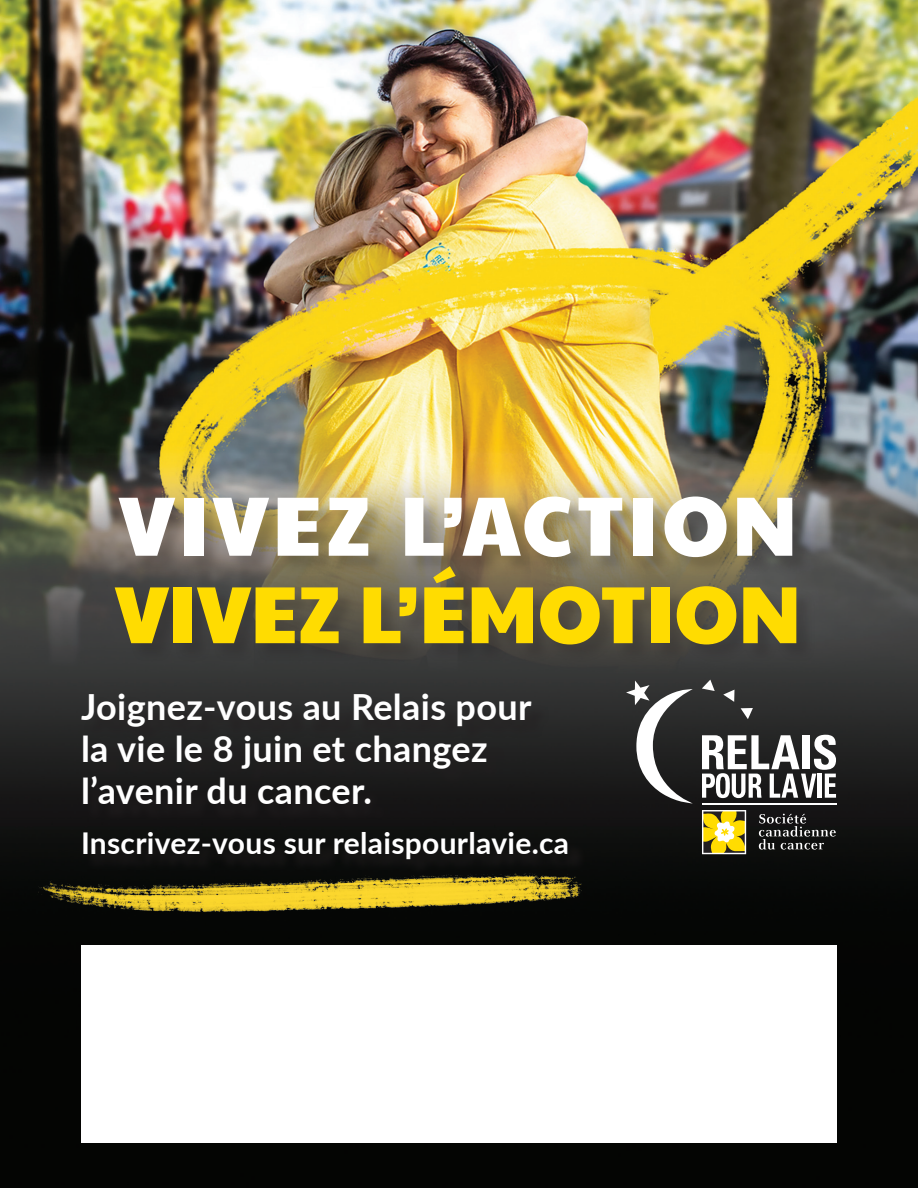
<style>
.page{position:relative;width:918px;height:1188px;background:#fff}
.page>*{position:absolute;margin:0;border:0;box-sizing:border-box;transform-origin:0 0}
.t1{font:84.3px "Paytone One";letter-spacing:.04em;color:#fff}
.t2{font:81px "Paytone One";letter-spacing:-.01em;color:#ffdc01}
.t3{font:700 36px/42px "Lato";letter-spacing:.01em;color:#fff}
.t4{font:700 30px "Lato";letter-spacing:.01em;color:#fff}
</style>
<div class="page">
<img style="left:0;top:0;width:918px;height:1188px">
<img style="left:0;top:847px;width:615px;height:111px">
<div style="left:84px;top:697px;width:502px;height:180px;background:#231f20;opacity:.82"></div>
<div style="left:81px;top:945px;width:756px;height:198px;background:#fff"></div>
<div style="left:117px;top:497px;width:699px;height:166px;background:#231f20;opacity:.25"></div>
<svg style="left:433px;top:566px;width:23px;height:17px"></svg>
<hr style="left:702px;top:803px;width:134px;height:2px;background:#fff">
<svg style="left:626px;top:680px;width:67px;height:123px"></svg>
<svg style="left:702px;top:680px;width:13px;height:11px"></svg>
<svg style="left:723px;top:690px;width:12px;height:12px"></svg>
<svg style="left:741px;top:708px;width:12px;height:11px"></svg>
<svg style="left:702px;top:735px;width:134px;height:63px"></svg>
<svg style="left:702px;top:810px;width:44px;height:44px"></svg>
<svg style="left:759px;top:814px;width:77px;height:36px;background:#3b3b3b"></svg>
<h1 class="t1" style="left:118px;top:449px;width:681px">VIVEZ L’ACTION</h1>
<h2 class="t2" style="left:115px;top:540px;width:689px">VIVEZ L’EMOTION</h2>
<p class="t3" style="left:81px;top:685px;width:452px">Joignez-vous au Relais pour la vie le 8 juin et changez l’avenir du cancer.</p>
<p class="t4" style="left:81px;top:821px;width:490px">Inscrivez-vous sur relaispourlavie.ca</p>
</div>
